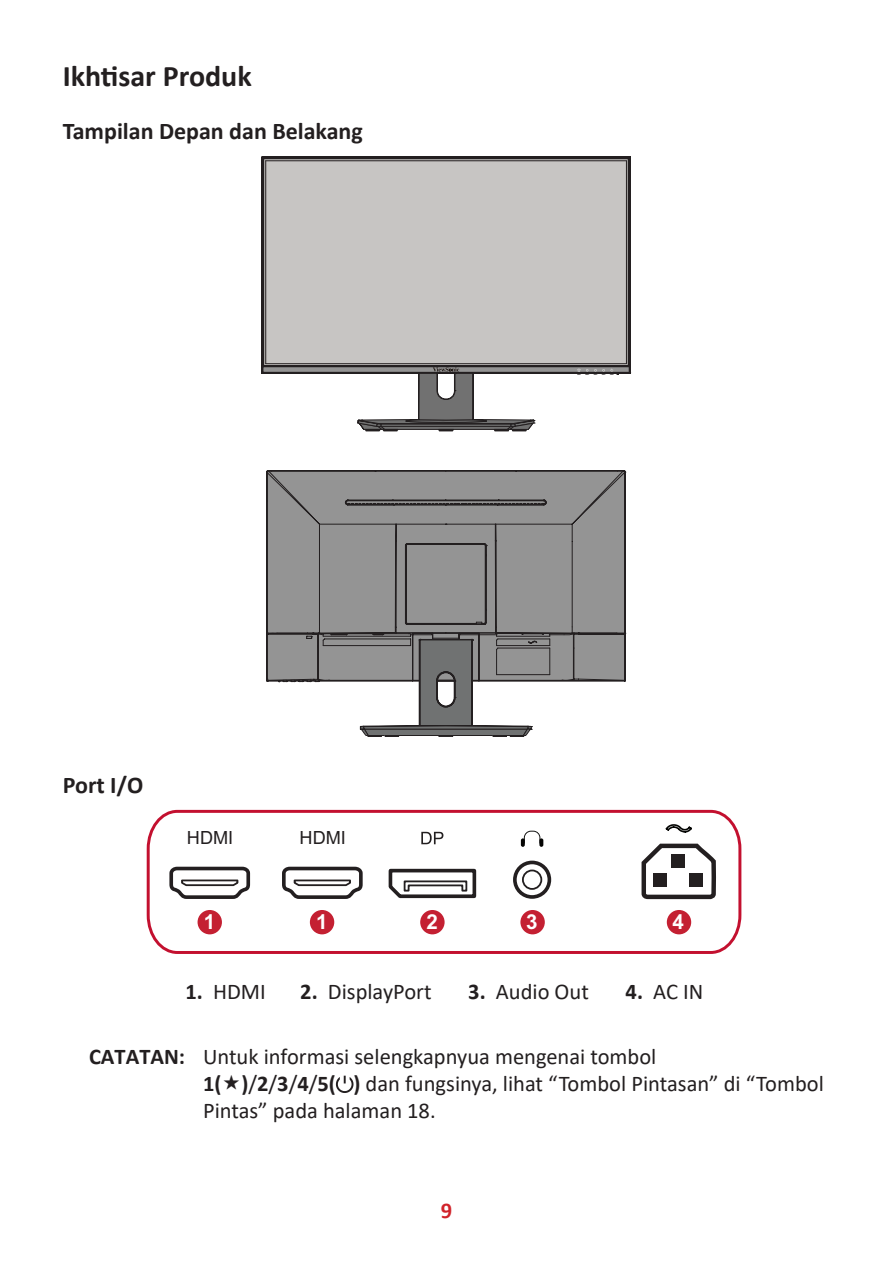
<style>
.page{position:relative;width:893px;height:1263px;background:#fff}
.page>*{position:absolute;margin:0;border:0;box-sizing:border-box;transform-origin:0 0}
.t1{font:700 30px "Calibri";color:#231f20}
.t2{font:700 24px "Calibri";color:#231f20}
.t3{font:22.5px/27px "Calibri";color:#231f20}
.t4{font:700 22.5px "Calibri";color:#d1232a}
.t5{font:700 20.55px "Arial";color:#fff}
.t6{font:18.15px "Arial";color:#231f20}
.s1{font-weight:700}
</style>
<div class="page">
<svg style="left:261px;top:157px;width:370px;height:210px;background:#bebcba"></svg>
<svg style="left:261px;top:367px;width:370px;height:64px"></svg>
<svg style="left:267px;top:470px;width:359px;height:267px"></svg>
<svg style="left:405px;top:470px;width:220px;height:266px;background:#979797"></svg>
<svg style="left:147px;top:810px;width:594px;height:144px"></svg>
<svg style="left:280px;top:865px;width:85px;height:36px"></svg>
<svg style="left:168px;top:865px;width:84px;height:36px"></svg>
<div style="left:513px;top:861px;width:38px;height:38px;border:4px solid #231f20;border-radius:50%"></div>
<div style="left:522px;top:869px;width:20px;height:21px;border:2px solid #231f20;border-radius:50%"></div>
<svg style="left:421px;top:832px;width:22px;height:12px"></svg>
<svg style="left:387px;top:867px;width:91px;height:33px"></svg>
<svg style="left:639px;top:841px;width:79px;height:62px"></svg>
<div style="left:654px;top:874px;width:13px;height:13px;background:#231f20"></div>
<div style="left:690px;top:874px;width:13px;height:13px;background:#231f20"></div>
<div style="left:672px;top:854px;width:13px;height:14px;background:#231f20"></div>
<svg style="left:521px;top:831px;width:22px;height:16px"></svg>
<svg style="left:664px;top:823px;width:29px;height:10px"></svg>
<div style="left:198px;top:910px;width:24px;height:24px;background:#c42032;border-radius:50%"></div>
<div style="left:310px;top:910px;width:24px;height:24px;background:#c42032;border-radius:50%"></div>
<div style="left:420px;top:910px;width:25px;height:24px;background:#c42032;border-radius:50%"></div>
<div style="left:520px;top:910px;width:25px;height:24px;background:#c42032;border-radius:50%"></div>
<div style="left:667px;top:910px;width:24px;height:24px;background:#c42032;border-radius:50%"></div>
<svg style="left:336px;top:1076px;width:17px;height:17px"></svg>
<h1 class="t1" style="left:63px;top:55px;width:191px">Ikhtisar Produk</h1>
<p class="t2" style="left:63px;top:114px;width:302px">Tampilan Depan dan Belakang</p>
<p class="t2" style="left:63px;top:768px;width:82px">Port I/O</p>
<p class="t6" style="left:187px;top:825px;width:48px">HDMI</p>
<p class="t6" style="left:300px;top:825px;width:48px">HDMI</p>
<p class="t5" style="left:204px;top:908px;width:13px">1</p>
<p class="t5" style="left:316px;top:908px;width:13px">1</p>
<p class="t5" style="left:426px;top:908px;width:13px">2</p>
<p class="t5" style="left:526px;top:908px;width:13px">3</p>
<p class="t5" style="left:672px;top:908px;width:13px">4</p>
<p class="t3" style="left:185px;top:977px;width:82px"><span class="s1">1.</span> HDMI</p>
<p class="t3" style="left:300px;top:977px;width:133px"><span class="s1">2.</span> DisplayPort</p>
<p class="t3" style="left:468px;top:977px;width:122px"><span class="s1">3.</span> Audio Out</p>
<p class="t3" style="left:626px;top:977px;width:79px"><span class="s1">4.</span> AC IN</p>
<p class="t3" style="left:203px;top:1042px;width:622px;text-indent:-114px"><span class="s1">CATATAN:</span> Untuk informasi selengkapnyua mengenai tombol<br><span class="s1">1( )</span>/<span class="s1">2</span>/<span class="s1">3</span>/<span class="s1">4</span>/<span class="s1">5( )</span> dan fungsinya, lihat “Tombol Pintasan” di “Tombol<br>Pintas” pada halaman 18.</p>
<p class="t4" style="left:441px;top:1194px;width:13px">9</p>
</div>
